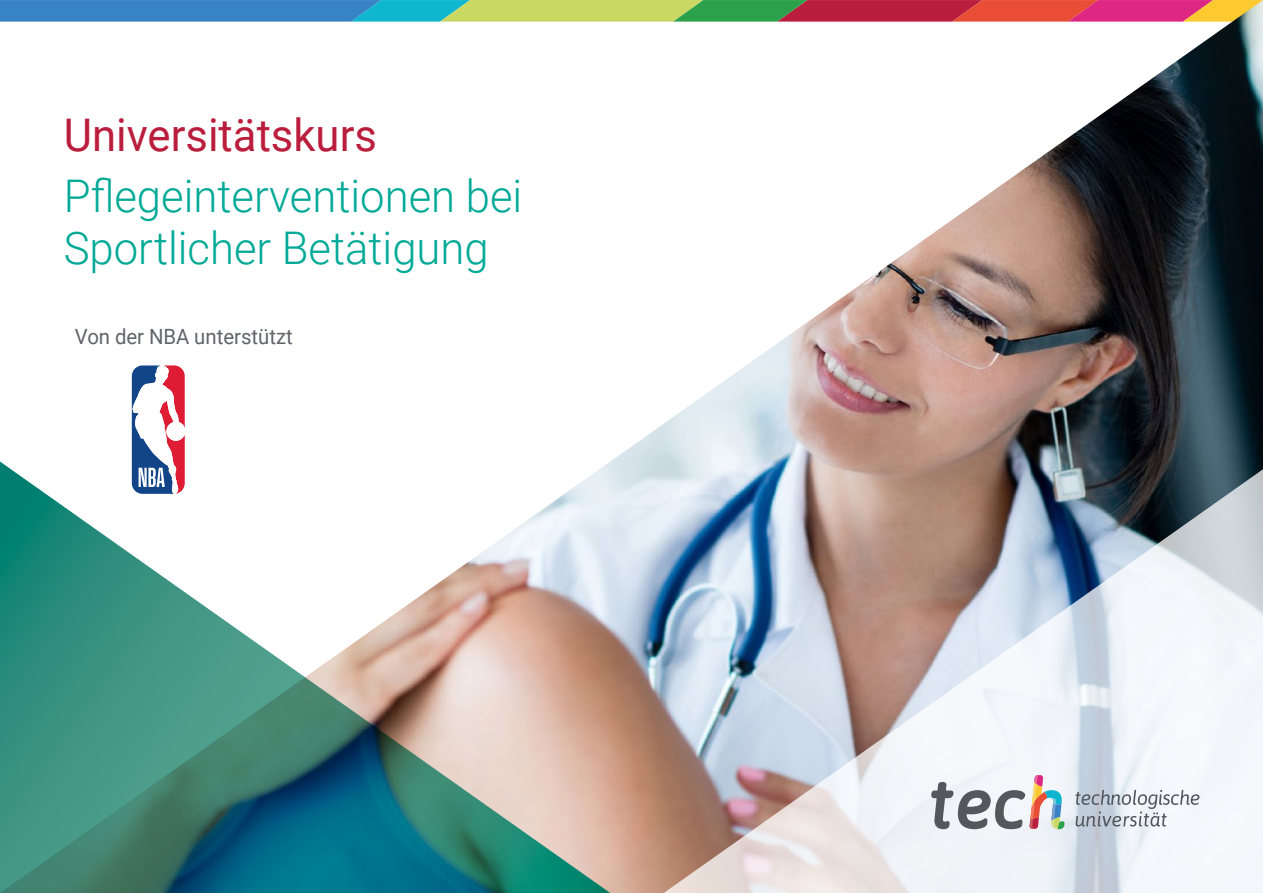
<style>
.page{position:relative;width:1263px;height:893px;background:#fff}
.page>*{position:absolute;margin:0;border:0;box-sizing:border-box;transform-origin:0 0}
.t1{font:300 45px/52.5px "Roboto";color:#00a996}
.t2{font:45px "Roboto";color:#ba1e3c}
.t3{font:21px "Roboto";color:#61646a}
</style>
<div class="page">
<img style="left:0;top:0;width:1263px;height:454px">
<svg style="left:0;top:446px;width:640px;height:447px"></svg>
<img style="left:634px;top:454px;width:629px;height:439px">
<svg style="left:132px;top:365px;width:53px;height:129px"></svg>
<svg style="left:931px;top:775px;width:133px;height:54px"></svg>
<svg style="left:1075px;top:790px;width:124px;height:36px"></svg>
<p class="t2" style="left:64px;top:103px;width:315px">Universitätskurs</p>
<p class="t1" style="left:64px;top:168px;width:460px">Pflegeinterventionen bei<br>Sportlicher Betätigung</p>
<p class="t3" style="left:75px;top:322px;width:220px">Von der NBA unterstützt</p>
</div>
